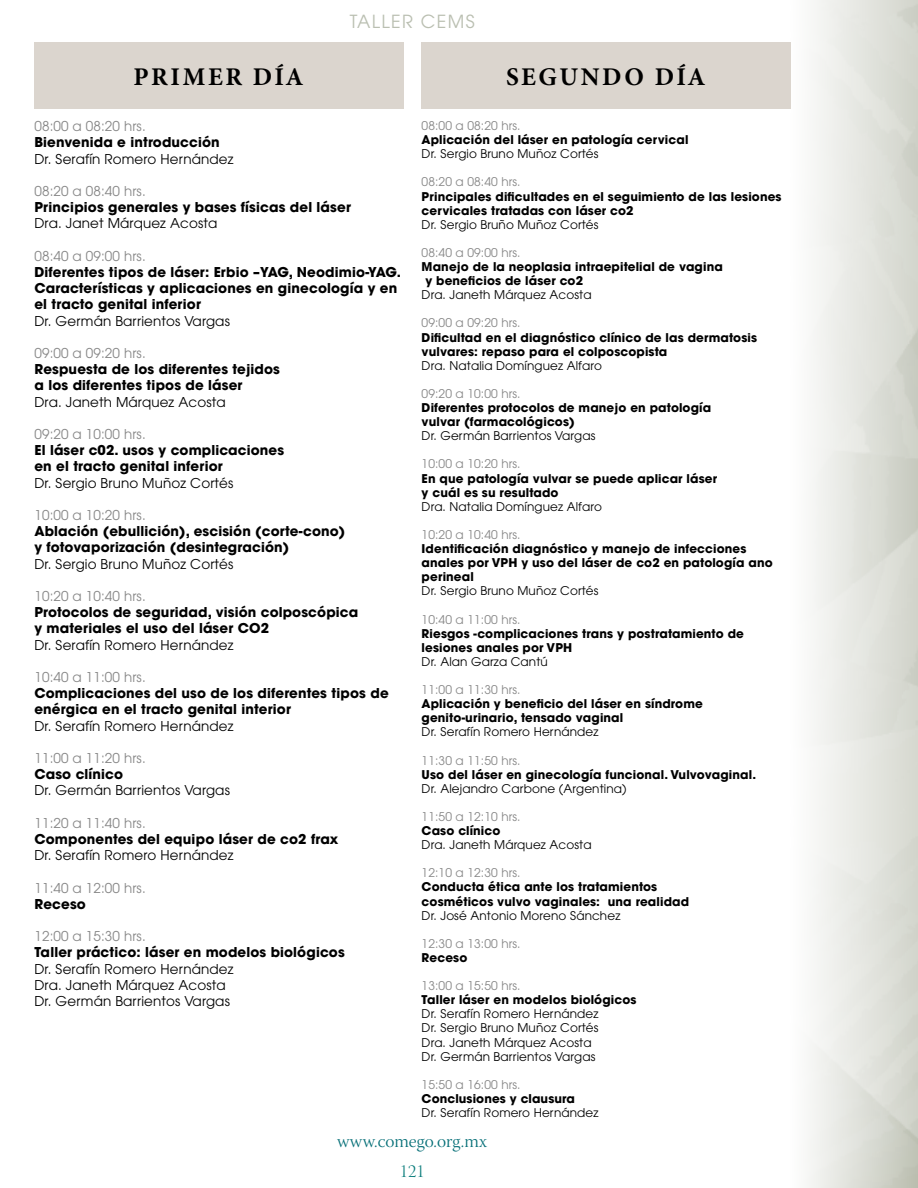
<style>
.page{position:relative;width:918px;height:1188px;background:#fff}
.page>*{position:absolute;margin:0;border:0;box-sizing:border-box;transform-origin:0 0}
.t1{font:700 25.5px "Minion Pro";letter-spacing:.1em;color:#000}
.t2{font:18px "Warnock Pro Light Subh";color:#077078}
.t3{font:18px "ITC Avant Garde Pro";letter-spacing:.075em;color:#babfb1}
.t4{font:18px "Warnock Pro Light Disp";color:#087b7a}
.t5{font:700 13.5px/16.2px "ITC Avant Garde Pro";letter-spacing:.01em;color:#000}
.t6{font:13.5px/16.2px "ITC Avant Garde Pro";letter-spacing:.01em;color:#000}
.t7{font:13.5px "ITC Avant Garde Pro";letter-spacing:.01em;color:#878787}
.t8{font:700 12px/14.1px "ITC Avant Garde Pro";letter-spacing:.01em;color:#000}
.t9{font:12px/14.1px "ITC Avant Garde Pro";letter-spacing:.01em;color:#000}
.t10{font:12px "ITC Avant Garde Pro";letter-spacing:.01em;color:#878787}
</style>
<div class="page">
<div style="left:34px;top:43px;width:369px;height:66px;background:#dbd5ce"></div>
<div style="left:421px;top:43px;width:369px;height:66px;background:#dbd5ce"></div>
<h2 class="t3" style="left:350px;top:10px;width:127px">TALLER CEMS</h2>
<h1 class="t1" style="left:134px;top:59px;width:172px">PRIMER DÍA</h1>
<h1 class="t1" style="left:506px;top:59px;width:201px">SEGUNDO DÍA</h1>
<p class="t7" style="left:34px;top:118px;width:113px">08:00 a 08:20 hrs.</p>
<p class="t5" style="left:34px;top:134px;width:187px">Bienvenida e introducción</p>
<p class="t6" style="left:34px;top:150px;width:201px">Dr. Serafín Romero Hernández</p>
<p class="t7" style="left:34px;top:183px;width:113px">08:20 a 08:40 hrs.</p>
<p class="t5" style="left:34px;top:199px;width:318px">Principios generales y bases físicas del láser</p>
<p class="t6" style="left:34px;top:215px;width:184px">Dra. Janet Márquez Acosta</p>
<p class="t7" style="left:34px;top:247px;width:113px">08:40 a 09:00 hrs.</p>
<p class="t5" style="left:34px;top:264px;width:368px">Diferentes tipos de láser: Erbio –YAG, Neodimio-YAG.<br>Características y aplicaciones en ginecología y en el tracto genital inferior</p>
<p class="t6" style="left:34px;top:312px;width:197px">Dr. Germán Barrientos Vargas</p>
<p class="t7" style="left:34px;top:345px;width:113px">09:00 a 09:20 hrs.</p>
<p class="t5" style="left:34px;top:361px;width:247px">Respuesta de los diferentes tejidos a los diferentes tipos de láser</p>
<p class="t6" style="left:34px;top:393px;width:193px">Dra. Janeth Márquez Acosta</p>
<p class="t7" style="left:34px;top:426px;width:113px">09:20 a 10:00 hrs.</p>
<p class="t5" style="left:34px;top:442px;width:251px">El láser c02. usos y complicaciones en el tracto genital inferior</p>
<p class="t6" style="left:34px;top:474px;width:200px">Dr. Sergio Bruno Muñoz Cortés</p>
<p class="t7" style="left:34px;top:507px;width:113px">10:00 a 10:20 hrs.</p>
<p class="t5" style="left:34px;top:523px;width:312px">Ablación (ebullición), escisión (corte-cono) y fotovaporización (desintegración)</p>
<p class="t6" style="left:34px;top:555px;width:200px">Dr. Sergio Bruno Muñoz Cortés</p>
<p class="t7" style="left:34px;top:588px;width:113px">10:20 a 10:40 hrs.</p>
<p class="t5" style="left:34px;top:604px;width:325px">Protocolos de seguridad, visión colposcópica y materiales el uso del láser CO2</p>
<p class="t6" style="left:34px;top:636px;width:201px">Dr. Serafín Romero Hernández</p>
<p class="t7" style="left:34px;top:669px;width:113px">10:40 a 11:00 hrs.</p>
<p class="t5" style="left:34px;top:685px;width:356px">Complicaciones del uso de los diferentes tipos de enérgica en el tracto genital interior</p>
<p class="t6" style="left:34px;top:717px;width:201px">Dr. Serafín Romero Hernández</p>
<p class="t7" style="left:34px;top:750px;width:113px">11:00 a 11:20 hrs.</p>
<p class="t5" style="left:34px;top:766px;width:90px">Caso clínico</p>
<p class="t6" style="left:34px;top:782px;width:197px">Dr. Germán Barrientos Vargas</p>
<p class="t7" style="left:34px;top:814px;width:113px">11:20 a 11:40 hrs.</p>
<p class="t5" style="left:34px;top:831px;width:306px">Componentes del equipo láser de co2 frax</p>
<p class="t6" style="left:34px;top:847px;width:201px">Dr. Serafín Romero Hernández</p>
<p class="t7" style="left:34px;top:879px;width:113px">11:40 a 12:00 hrs.</p>
<p class="t5" style="left:34px;top:896px;width:53px">Receso</p>
<p class="t7" style="left:34px;top:928px;width:113px">12:00 a 15:30 hrs.</p>
<p class="t5" style="left:34px;top:944px;width:312px">Taller práctico: láser en modelos biológicos</p>
<p class="t6" style="left:34px;top:960px;width:201px">Dr. Serafín Romero Hernández<br>Dra. Janeth Márquez Acosta<br>Dr. Germán Barrientos Vargas</p>
<p class="t10" style="left:422px;top:118px;width:100px">08:00 a 08:20 hrs.</p>
<p class="t8" style="left:422px;top:133px;width:268px">Aplicación del láser en patología cervical</p>
<p class="t9" style="left:422px;top:147px;width:178px">Dr. Sergio Bruno Muñoz Cortés</p>
<p class="t10" style="left:422px;top:175px;width:100px">08:20 a 08:40 hrs.</p>
<p class="t8" style="left:422px;top:189px;width:361px">Principales dificultades en el seguimiento de las lesiones cervicales tratadas con láser co2</p>
<p class="t9" style="left:422px;top:217px;width:178px">Dr. Sergio Bruño Muñoz Cortés</p>
<p class="t10" style="left:422px;top:245px;width:100px">08:40 a 09:00 hrs.</p>
<p class="t8" style="left:425px;top:259px;width:299px;text-indent:-4px">Manejo de la neoplasia intraepitelial de vagina y beneficios de láser co2</p>
<p class="t9" style="left:422px;top:288px;width:171px">Dra. Janeth Márquez Acosta</p>
<p class="t10" style="left:422px;top:316px;width:100px">09:00 a 09:20 hrs.</p>
<p class="t8" style="left:422px;top:330px;width:337px">Dificultad en el diagnóstico clínico de las dermatosis vulvares: repaso para el colposcopista</p>
<p class="t9" style="left:422px;top:358px;width:182px">Dra. Natalia Domínguez Alfaro</p>
<p class="t10" style="left:422px;top:386px;width:100px">09:20 a 10:00 hrs.</p>
<p class="t8" style="left:422px;top:400px;width:291px">Diferentes protocolos de manejo en patología vulvar (farmacológicos)</p>
<p class="t9" style="left:422px;top:429px;width:175px">Dr. Germán Barrientos Vargas</p>
<p class="t10" style="left:422px;top:457px;width:100px">10:00 a 10:20 hrs.</p>
<p class="t8" style="left:422px;top:471px;width:297px">En que patología vulvar se puede aplicar láser y cuál es su resultado</p>
<p class="t9" style="left:422px;top:499px;width:182px">Dra. Natalia Domínguez Alfaro</p>
<p class="t10" style="left:422px;top:527px;width:100px">10:20 a 10:40 hrs.</p>
<p class="t8" style="left:422px;top:541px;width:353px">Identificación diagnóstico y manejo de infecciones anales por VPH y uso del láser de co2 en patología ano perineal</p>
<p class="t9" style="left:422px;top:584px;width:178px">Dr. Sergio Bruno Muñoz Cortés</p>
<p class="t10" style="left:422px;top:612px;width:100px">10:40 a 11:00 hrs.</p>
<p class="t8" style="left:422px;top:626px;width:324px">Riesgos -complicaciones trans y postratamiento de lesiones anales por VPH</p>
<p class="t9" style="left:422px;top:654px;width:128px">Dr. Alan Garza Cantú</p>
<p class="t10" style="left:422px;top:682px;width:100px">11:00 a 11:30 hrs.</p>
<p class="t8" style="left:422px;top:697px;width:283px">Aplicación y beneficio del láser en síndrome genito-urinario, tensado vaginal</p>
<p class="t9" style="left:422px;top:725px;width:178px">Dr. Serafín Romero Hernández</p>
<p class="t10" style="left:422px;top:753px;width:100px">11:30 a 11:50 hrs.</p>
<p class="t8" style="left:422px;top:767px;width:336px">Uso del láser en ginecología funcional. Vulvovaginal.</p>
<p class="t9" style="left:422px;top:781px;width:206px">Dr. Alejandro Carbone (Argentina)</p>
<p class="t10" style="left:422px;top:809px;width:100px">11:50 a 12:10 hrs.</p>
<p class="t8" style="left:422px;top:823px;width:80px">Caso clínico</p>
<p class="t9" style="left:422px;top:838px;width:171px">Dra. Janeth Márquez Acosta</p>
<p class="t10" style="left:422px;top:866px;width:100px">12:10 a 12:30 hrs.</p>
<p class="t8" style="left:422px;top:880px;width:269px">Conducta ética ante los tratamientos cosméticos vulvo vaginales: una realidad</p>
<p class="t9" style="left:422px;top:908px;width:200px">Dr. José Antonio Moreno Sánchez</p>
<p class="t10" style="left:422px;top:936px;width:100px">12:30 a 13:00 hrs.</p>
<p class="t8" style="left:422px;top:950px;width:47px">Receso</p>
<p class="t10" style="left:422px;top:978px;width:100px">13:00 a 15:50 hrs.</p>
<p class="t8" style="left:422px;top:993px;width:216px">Taller láser en modelos biológicos</p>
<p class="t9" style="left:422px;top:1007px;width:178px">Dr. Serafín Romero Hernández<br>Dr. Sergio Bruno Muñoz Cortés<br>Dra. Janeth Márquez Acosta<br>Dr. Germán Barrientos Vargas</p>
<p class="t10" style="left:422px;top:1077px;width:100px">15:50 a 16:00 hrs.</p>
<p class="t8" style="left:422px;top:1091px;width:155px">Conclusiones y clausura</p>
<p class="t9" style="left:422px;top:1105px;width:178px">Dr. Serafín Romero Hernández</p>
<h2 class="t2" style="left:337px;top:1132px;width:152px">www.comego.org.mx</h2>
<h2 class="t4" style="left:400px;top:1161px;width:27px">121</h2>
</div>
